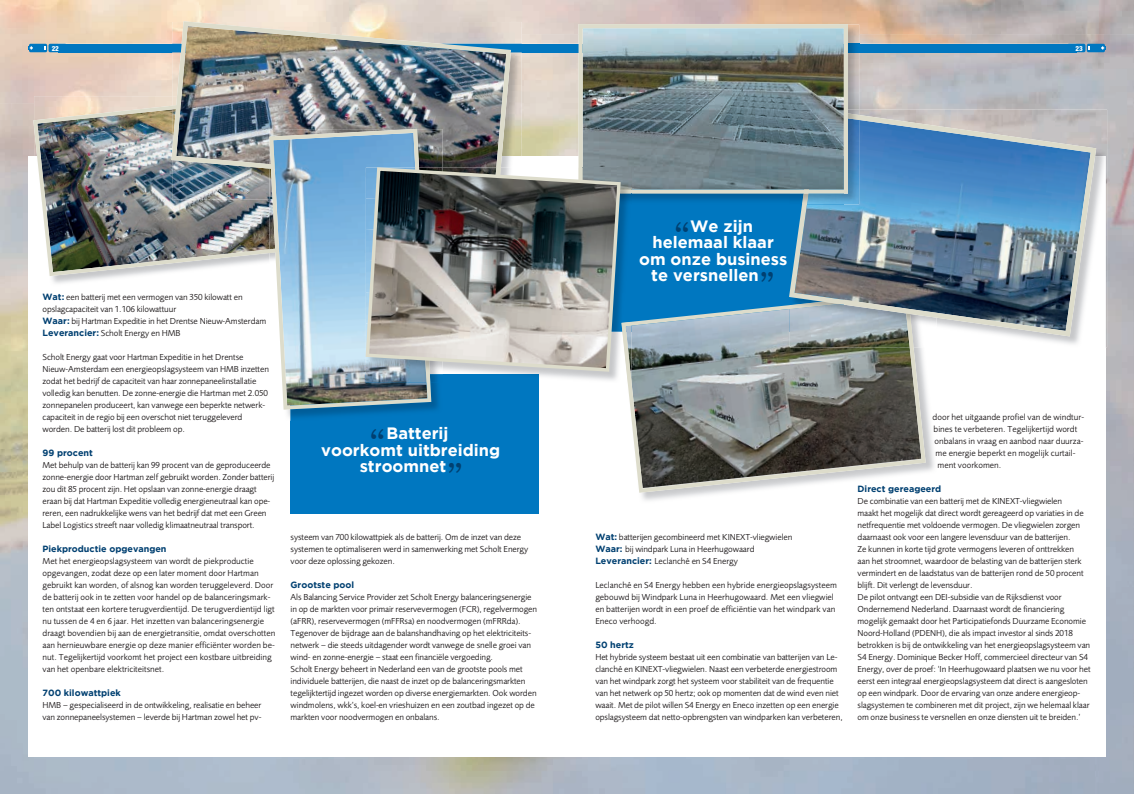
<style>
.page{position:relative;width:1134px;height:794px;background:#fff}
.page>*{position:absolute;margin:0;border:0;box-sizing:border-box;transform-origin:0 0}
.t1{font:41.1px "Gandhi Serif";color:#004071}
.t2{font:41.1px "Gandhi Serif";color:#004071;scale:.94 1}
.t3{font:700 16.4px "Gotham";color:#fff}
.t4{font:9px/12px "Foundry Sans";letter-spacing:-.01em;color:#231f20}
.t5{font:700 9px "Gotham";color:#004071}
.t6{font:800 condensed 7px "Helvetica Neue LT Std";color:#fff}
.s1{font-family:"Gotham";font-weight:700;color:#004071}
</style>
<div class="page">
<img style="left:0;top:0;width:177px;height:103px">
<img style="left:522px;top:34px;width:56px;height:122px">
<img style="left:859px;top:34px;width:275px;height:104px">
<img style="left:1099px;top:138px;width:35px;height:656px">
<div style="left:49px;top:44px;width:18px;height:8px;background:#0077c0;border-radius:2px"></div>
<div style="left:1067px;top:44px;width:18px;height:8px;background:#0077c0;border-radius:2px"></div>
<div style="left:567px;top:44px;width:509px;height:8px;background:#0077c0"></div>
<div style="left:58px;top:44px;width:509px;height:8px;background:#0077c0"></div>
<div style="left:1087px;top:44px;width:18px;height:8px;background:#0077c0;border-radius:2px"></div>
<svg style="left:1101px;top:46px;width:5px;height:3px"></svg>
<div style="left:29px;top:44px;width:18px;height:8px;background:#0077c0;border-radius:2px"></div>
<svg style="left:28px;top:46px;width:5px;height:3px"></svg>
<div style="left:28px;top:156px;width:1078px;height:600px;background:#fff"></div>
<div style="left:291px;top:374px;width:248px;height:140px;background:#0077c0"></div>
<div style="left:595px;top:156px;width:248px;height:175px;background:#0077c0"></div>
<img style="left:641px;top:389px;width:293px;height:112px">
<svg style="left:627px;top:305px;width:299px;height:188px;background:#808787"></svg>
<img style="left:1016px;top:156px;width:90px;height:188px">
<img style="left:913px;top:336px;width:13px;height:11px">
<img style="left:790px;top:336px;width:123px;height:11px">
<img style="left:789px;top:109px;width:307px;height:227px">
<img style="left:52px;top:276px;width:74px;height:8px">
<img style="left:33px;top:95px;width:236px;height:181px">
<img style="left:848px;top:24px;width:11px;height:86px">
<svg style="left:848px;top:44px;width:11px;height:8px"></svg>
<svg style="left:848px;top:110px;width:11px;height:3px"></svg>
<svg style="left:790px;top:194px;width:12px;height:10px"></svg>
<img style="left:802px;top:113px;width:57px;height:91px">
<svg style="left:578px;top:24px;width:270px;height:170px;background:#7b8b8e"></svg>
<img style="left:511px;top:22px;width:11px;height:134px">
<img style="left:511px;top:44px;width:11px;height:8px">
<img style="left:172px;top:189px;width:97px;height:11px">
<img style="left:171px;top:21px;width:340px;height:168px">
<img style="left:287px;top:410px;width:4px;height:11px">
<img style="left:291px;top:383px;width:148px;height:35px">
<img style="left:431px;top:129px;width:11px;height:38px">
<img style="left:269px;top:129px;width:162px;height:281px">
<img style="left:478px;top:372px;width:140px;height:9px">
<img style="left:442px;top:374px;width:97px;height:7px">
<img style="left:622px;top:293px;width:9px;height:29px">
<img style="left:621px;top:322px;width:10px;height:61px">
<img style="left:621px;top:189px;width:10px;height:15px">
<img style="left:621px;top:167px;width:10px;height:22px">
<svg style="left:430px;top:374px;width:12px;height:9px"></svg>
<img style="left:366px;top:372px;width:49px;height:11px">
<img style="left:415px;top:372px;width:15px;height:11px">
<img style="left:366px;top:167px;width:255px;height:205px">
<p class="t6" style="left:52px;top:44px;width:9px">22</p>
<p class="t6" style="left:1075px;top:44px;width:9px">23</p>
<p class="t4" style="left:43px;top:291px;width:225px"><span class="s1">Wat:</span> een batterij met een vermogen van 350 kilowatt en opslagcapaciteit van 1.106 kilowattuur<br><span class="s1">Waar:</span> bij Hartman Expeditie in het Drentse Nieuw-Amsterdam <span class="s1">Leverancier:</span> Scholt Energy en HMB</p>
<p class="t4" style="left:43px;top:351px;width:228px">Scholt Energy gaat voor Hartman Expeditie in het Drentse Nieuw-Amsterdam een energieopslagsysteem van HMB inzetten zodat het bedrijf de capaciteit van haar zonnepaneelinstallatie volledig kan benutten. De zonne-energie die Hartman met 2.050 zonnepanelen produceert, kan vanwege een beperkte netwerk&shy;capaciteit in de regio bij een overschot niet teruggeleverd worden. De batterij lost dit probleem op.</p>
<p class="t5" style="left:43px;top:448px;width:52px">99 procent</p>
<p class="t4" style="left:43px;top:459px;width:233px">Met behulp van de batterij kan 99 procent van de geproduceerde zonne-energie door Hartman zelf gebruikt worden. Zonder batterij zou dit 85 procent zijn. Het opslaan van zonne-energie draagt eraan bij dat Hartman Expeditie volledig energieneutraal kan ope&shy;reren, een nadrukkelijke wens van het bedrijf dat met een Green Label Logistics streeft naar volledig klimaatneutraal transport.</p>
<p class="t5" style="left:43px;top:544px;width:126px">Piekproductie opgevangen</p>
<p class="t4" style="left:43px;top:555px;width:234px">Met het energieopslagsysteem van wordt de piekproductie opgevangen, zodat deze op een later moment door Hartman gebruikt kan worden, of alsnog kan worden teruggeleverd. Door de batterij ook in te zetten voor handel op de balanceringsmark&shy;ten ontstaat een kortere terugverdientijd. De terugverdientijd ligt nu tussen de 4 en 6 jaar. Het inzetten van balanceringsenergie draagt bovendien bij aan de energietransitie, omdat overschotten aan hernieuwbare energie op deze manier efficiënter worden be&shy;nut. Tegelijkertijd voorkomt het project een kostbare uitbreiding van het openbare elektriciteitsnet.</p>
<p class="t5" style="left:43px;top:688px;width:80px">700 kilowattpiek</p>
<p class="t4" style="left:43px;top:699px;width:220px">HMB – gespecialiseerd in de ontwikkeling, realisatie en beheer van zonnepaneelsystemen – leverde bij Hartman zowel het pv-</p>
<h1 class="t1" style="left:369px;top:420px;width:19px">“</h1>
<h2 class="t3" style="left:386px;top:424px;width:64px">Batterij</h2>
<h2 class="t3" style="left:321px;top:440px;width:180px">voorkomt uitbreiding</h2>
<h2 class="t3" style="left:360px;top:457px;width:88px">stroomnet</h2>
<h1 class="t1" style="left:446px;top:454px;width:19px">”</h1>
<p class="t4" style="left:291px;top:531px;width:239px">systeem van 700 kilowattpiek als de batterij. Om de inzet van deze systemen te optimaliseren werd in samenwerking met Scholt Energy voor deze oplossing gekozen.</p>
<p class="t5" style="left:291px;top:580px;width:65px">Grootste pool</p>
<p class="t4" style="left:291px;top:591px;width:248px">Als Balancing Service Provider zet Scholt Energy balanceringsenergie in op de markten voor primair reservevermogen (FCR), regelvermogen (aFRR), reservevermogen (mFFRsa) en noodvermogen (mFRRda).<br>Tegenover de bijdrage aan de balanshandhaving op het elektriciteits&shy;netwerk – die steeds uitdagender wordt vanwege de snelle groei van wind- en zonne-energie – staat een financiële vergoeding.<br>Scholt Energy beheert in Nederland een van de grootste pools met individuele batterijen, die naast de inzet op de balanceringsmarkten tegelijktertijd ingezet worden op diverse energiemarkten. Ook worden windmolens, wkk’s, koel-en vrieshuizen en een zoutbad ingezet op de markten voor noodvermogen en onbalans.</p>
<h1 class="t1" style="left:673px;top:213px;width:19px">“</h1>
<h2 class="t3" style="left:690px;top:216px;width:64px">We zijn</h2>
<h2 class="t3" style="left:653px;top:233px;width:123px">helemaal klaar</h2>
<h2 class="t3" style="left:639px;top:249px;width:150px">om onze business</h2>
<h2 class="t3" style="left:651px;top:266px;width:109px">te versnellen</h2>
<h1 class="t2" style="left:759px;top:263px;width:19px">”</h1>
<p class="t4" style="left:595px;top:531px;width:199px"><span class="s1">Wat:</span> batterijen gecombineerd met KINEXT-vliegwielen<br><span class="s1">Waar:</span> bij windpark Luna in Heerhugowaard<br><span class="s1">Leverancier:</span> Leclanché en S4 Energy</p>
<p class="t4" style="left:595px;top:579px;width:243px">Leclanché en S4 Energy hebben een hybride energieopslagsysteem gebouwd bij Windpark Luna in Heerhugowaard. Met een vliegwiel en batterijen wordt in een proef de efficiëntie van het windpark van Eneco verhoogd.</p>
<p class="t5" style="left:595px;top:640px;width:40px">50 hertz</p>
<p class="t4" style="left:595px;top:651px;width:249px">Het hybride systeem bestaat uit een combinatie van batterijen van Le&shy;clanché en KINEXT-vliegwielen. Naast een verbeterde energiestroom van het windpark zorgt het systeem voor stabiliteit van de frequentie van het netwerk op 50 hertz; ook op momenten dat de wind even niet waait. Met de pilot willen S4 Energy en Eneco inzetten op een energie opslagsysteem dat netto-opbrengsten van windparken kan verbeteren,</p>
<p class="t4" style="left:932px;top:411px;width:153px">door het uitgaande profiel van de windtur-</p>
<p class="t4" style="left:933px;top:423px;width:145px">bines te verbeteren. Tegelijkertijd wordt</p>
<p class="t4" style="left:934px;top:435px;width:150px">onbalans in vraag en aanbod naar duurza-</p>
<p class="t4" style="left:935px;top:447px;width:141px">me energie beperkt en mogelijk curtail-</p>
<p class="t4" style="left:937px;top:459px;width:65px">ment voorkomen.</p>
<p class="t5" style="left:857px;top:484px;width:85px">Direct gereageerd</p>
<p class="t4" style="left:857px;top:495px;width:235px">De combinatie van een batterij met de KINEXT-vliegwielen<br>maakt het mogelijk dat direct wordt gereageerd op variaties in de netfrequentie met voldoende vermogen. De vliegwielen zorgen daarnaast ook voor een langere levensduur van de batterijen.<br>Ze kunnen in korte tijd grote vermogens leveren of onttrekken<br>aan het stroomnet, waardoor de belasting van de batterijen sterk vermindert en de laadstatus van de batterijen rond de 50 procent blijft. Dit verlengt de levensduur.<br>De pilot ontvangt een DEI-subsidie van de Rijksdienst voor Ondernemend Nederland. Daarnaast wordt de financiering mogelijk gemaakt door het Participatiefonds Duurzame Economie Noord-Holland (PDENH), die als impact investor al sinds 2018 betrokken is bij de ontwikkeling van het energieopslagsysteem van S4 Energy. Dominique Becker Hoff, commercieel directeur van S4<br>Energy, over de proef: ‘In Heerhugowaard plaatsen we nu voor het eerst een integraal energieopslagsysteem dat direct is aangesloten op een windpark. Door de ervaring van onze andere energieop&shy;slagsystemen te combineren met dit project, zijn we helemaal klaar om onze business te versnellen en onze diensten uit te breiden.’</p>
</div>
